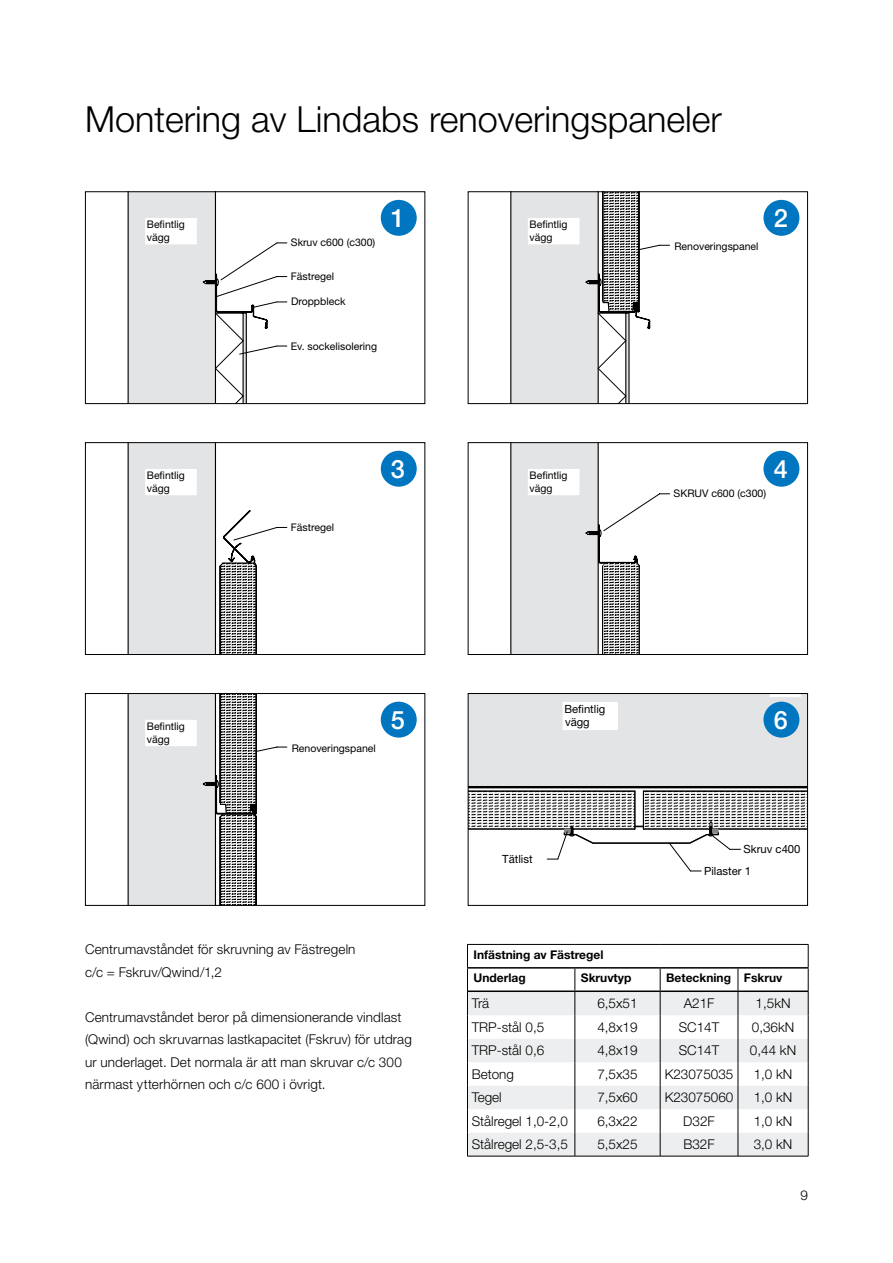
<style>
.page{position:relative;width:893px;height:1263px;background:#fff}
.page>*{position:absolute;margin:0;border:0;box-sizing:border-box;transform-origin:0 0}
.t1{font:300 36px "Helvetica Neue LT Pro";color:#000}
.t2{font:500 25.35px "Helvetica Neue LT Pro";color:#fff}
.t3{font:300 13.5px/22.5px "Helvetica Neue LT Pro";letter-spacing:.005em;color:#000}
.t4{font:700 12px/23.4px "Helvetica Neue LT Pro";color:#000}
.t5{font:11.25px/21.9px "Helvetica Neue LT Pro";color:#000001}
.t6{font:10.5px/12.6px "Helvetica Neue LT Pro";color:#000}
</style>
<div class="page">
<svg style="left:128px;top:193px;width:159px;height:209px"></svg>
<div style="left:85px;top:191px;width:340px;height:213px;border:1px solid #000"></div>
<svg style="left:128px;top:444px;width:159px;height:209px"></svg>
<div style="left:85px;top:442px;width:340px;height:213px;border:1px solid #000"></div>
<svg style="left:128px;top:695px;width:159px;height:209px"></svg>
<div style="left:85px;top:693px;width:340px;height:213px;border:1px solid #000"></div>
<svg style="left:510px;top:193px;width:160px;height:209px"></svg>
<div style="left:468px;top:191px;width:340px;height:213px;border:1px solid #000"></div>
<svg style="left:510px;top:444px;width:160px;height:209px"></svg>
<div style="left:468px;top:442px;width:340px;height:213px;border:1px solid #000"></div>
<hr style="left:808px;top:791px;width:1px;height:38px;background:#000001">
<svg style="left:470px;top:695px;width:336px;height:177px"></svg>
<div style="left:468px;top:693px;width:340px;height:213px;border:1px solid #000"></div>
<svg style="left:468px;top:992px;width:340px;height:164px;fill:#edeeef"></svg>
<hr style="left:738px;top:1156px;width:70px;height:1px;background:#000">
<hr style="left:467px;top:944px;width:108px;height:1px;background:#000">
<hr style="left:575px;top:944px;width:85px;height:1px;background:#000">
<hr style="left:660px;top:944px;width:78px;height:1px;background:#000">
<hr style="left:738px;top:944px;width:71px;height:1px;background:#000">
<hr style="left:467px;top:1156px;width:108px;height:1px;background:#000">
<svg style="left:574px;top:968px;width:2px;height:188px"></svg>
<hr style="left:575px;top:1156px;width:85px;height:1px;background:#000">
<svg style="left:660px;top:968px;width:1px;height:188px"></svg>
<svg style="left:738px;top:968px;width:1px;height:188px"></svg>
<hr style="left:660px;top:1156px;width:78px;height:1px;background:#000">
<svg style="left:467px;top:945px;width:1px;height:211px"></svg>
<svg style="left:808px;top:945px;width:1px;height:211px"></svg>
<hr style="left:467px;top:967px;width:108px;height:1px;background:#000">
<hr style="left:575px;top:967px;width:85px;height:1px;background:#000">
<hr style="left:660px;top:967px;width:78px;height:1px;background:#000">
<hr style="left:738px;top:967px;width:71px;height:1px;background:#000">
<hr style="left:468px;top:990px;width:107px;height:2px;background:#000">
<hr style="left:575px;top:990px;width:85px;height:2px;background:#000">
<hr style="left:660px;top:990px;width:78px;height:2px;background:#000">
<hr style="left:738px;top:990px;width:70px;height:2px;background:#000">
<div style="left:381px;top:200px;width:36px;height:36px;background:#0076c0;border-radius:50%"></div>
<div style="left:763px;top:200px;width:36px;height:36px;background:#0076c0;border-radius:50%"></div>
<div style="left:381px;top:451px;width:36px;height:36px;background:#0076c0;border-radius:50%"></div>
<div style="left:763px;top:451px;width:36px;height:36px;background:#0076c0;border-radius:50%"></div>
<div style="left:381px;top:702px;width:36px;height:36px;background:#0076c0;border-radius:50%"></div>
<div style="left:763px;top:702px;width:36px;height:36px;background:#0076c0;border-radius:50%"></div>
<h1 class="t1" style="left:85px;top:97px;width:638px">Montering av Lindabs renoveringspaneler</h1>
<p class="t6" style="left:147px;top:218px;width:40px">Befintlig vägg</p>
<p class="t6" style="left:147px;top:469px;width:40px">Befintlig vägg</p>
<p class="t6" style="left:147px;top:720px;width:40px">Befintlig vägg</p>
<p class="t6" style="left:291px;top:236px;width:86px">Skruv c600 (c300)</p>
<p class="t6" style="left:291px;top:270px;width:45px">Fästregel</p>
<p class="t6" style="left:291px;top:295px;width:56px">Droppbleck</p>
<p class="t6" style="left:291px;top:339px;width:88px">Ev. sockelisolering</p>
<h2 class="t2" style="left:391px;top:203px;width:16px">1</h2>
<h2 class="t2" style="left:774px;top:203px;width:16px">2</h2>
<p class="t6" style="left:529px;top:218px;width:40px">Befintlig vägg</p>
<p class="t6" style="left:674px;top:240px;width:86px">Renoveringspanel</p>
<p class="t6" style="left:291px;top:521px;width:45px">Fästregel</p>
<h2 class="t2" style="left:391px;top:453px;width:16px">3</h2>
<h2 class="t2" style="left:774px;top:453px;width:16px">4</h2>
<p class="t6" style="left:529px;top:469px;width:40px">Befintlig vägg</p>
<p class="t6" style="left:674px;top:487px;width:94px">SKRUV c600 (c300)</p>
<p class="t6" style="left:292px;top:741px;width:86px">Renoveringspanel</p>
<p class="t5" style="left:564px;top:702px;width:42px;line-height:13.4px">Befintlig vägg</p>
<h2 class="t2" style="left:391px;top:704px;width:16px">5</h2>
<h2 class="t2" style="left:774px;top:704px;width:16px">6</h2>
<p class="t5" style="left:502px;top:848px;width:32px">Tätlist</p>
<p class="t5" style="left:704px;top:838px;width:98px;text-indent:39px">Skruv c400<br>Pilaster 1</p>
<p class="t3" style="left:85px;top:938px;width:272px">Centrumavståndet för skruvning av Fästregeln c/c = Fskruv/Qwind/1,2</p>
<p class="t3" style="left:85px;top:1005px;width:328px">Centrumavståndet beror på dimensionerande vindlast (Qwind) och skruvarnas lastkapacitet (Fskruv) för utdrag ur underlaget. Det normala är att man skruvar c/c 300 närmast ytterhörnen och c/c 600 i övrigt.</p>
<p class="t4" style="left:473px;top:943px;width:131px">Infästning av Fästregel<br>Underlag</p>
<p class="t4" style="left:581px;top:966px;width:52px">Skruvtyp</p>
<p class="t4" style="left:666px;top:966px;width:118px">Beteckning Fskruv</p>
<p class="t3" style="left:472px;top:992px;width:19px">Trä</p>
<p class="t3" style="left:597px;top:992px;width:42px">6,5x51</p>
<p class="t3" style="left:684px;top:992px;width:32px">A21F</p>
<p class="t3" style="left:756px;top:992px;width:37px">1,5kN</p>
<p class="t3" style="left:472px;top:1015px;width:74px">TRP-stål 0,5</p>
<p class="t3" style="left:597px;top:1015px;width:42px">4,8x19</p>
<p class="t3" style="left:679px;top:1015px;width:42px">SC14T</p>
<p class="t3" style="left:752px;top:1015px;width:44px">0,36kN</p>
<p class="t3" style="left:472px;top:1039px;width:74px">TRP-stål 0,6</p>
<p class="t3" style="left:597px;top:1039px;width:42px">4,8x19</p>
<p class="t3" style="left:679px;top:1039px;width:42px">SC14T</p>
<p class="t3" style="left:750px;top:1039px;width:48px">0,44 kN</p>
<p class="t3" style="left:472px;top:1062px;width:44px">Betong</p>
<p class="t3" style="left:597px;top:1062px;width:42px">7,5x35</p>
<p class="t3" style="left:665px;top:1062px;width:70px">K23075035</p>
<p class="t3" style="left:754px;top:1062px;width:40px">1,0 kN</p>
<p class="t3" style="left:472px;top:1086px;width:32px">Tegel</p>
<p class="t3" style="left:597px;top:1086px;width:42px">7,5x60</p>
<p class="t3" style="left:665px;top:1086px;width:70px">K23075060</p>
<p class="t3" style="left:754px;top:1086px;width:40px">1,0 kN</p>
<p class="t3" style="left:472px;top:1109px;width:98px">Stålregel 1,0-2,0</p>
<p class="t3" style="left:597px;top:1109px;width:42px">6,3x22</p>
<p class="t3" style="left:683px;top:1109px;width:33px">D32F</p>
<p class="t3" style="left:754px;top:1109px;width:40px">1,0 kN</p>
<p class="t3" style="left:472px;top:1133px;width:98px">Stålregel 2,5-3,5</p>
<p class="t3" style="left:597px;top:1133px;width:42px">5,5x25</p>
<p class="t3" style="left:683px;top:1133px;width:33px">B32F</p>
<p class="t3" style="left:754px;top:1133px;width:40px">3,0 kN</p>
<p class="t3" style="left:800px;top:1184px;width:9px">9</p>
</div>
